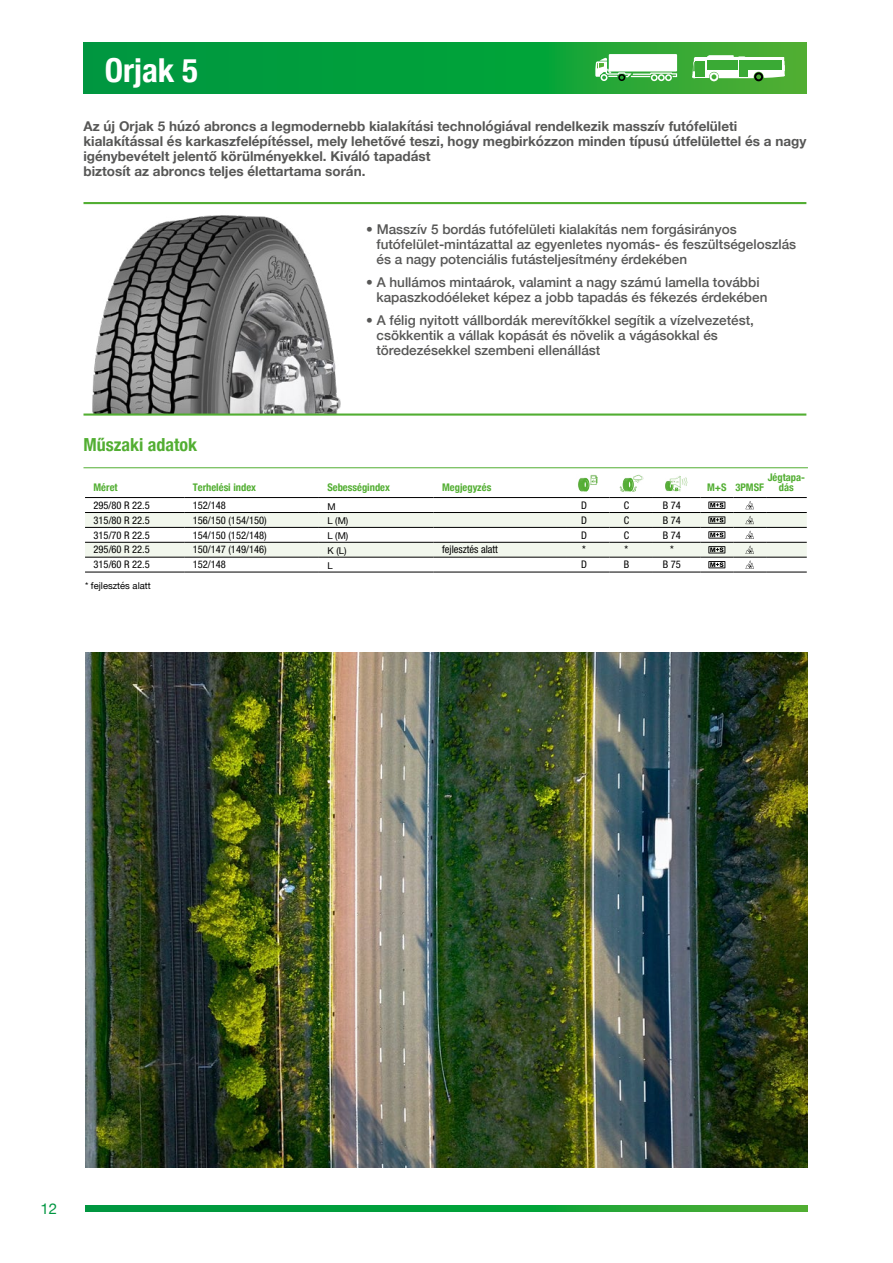
<style>
.page{position:relative;width:893px;height:1263px;background:#fff}
.page>*{position:absolute;margin:0;border:0;box-sizing:border-box;transform-origin:0 0}
.t1{font:700 condensed 33px "Helvetica Neue";color:#fff}
.t2{font:700 condensed 18px "Helvetica Neue";color:#52ae32}
.t3{font:15px "Helvetica Neue";color:#009641}
.t4{font:500 13.5px/14.9px "Helvetica Neue";color:#575756}
.t5{font:700 13.5px/14.9px "Helvetica Neue";color:#575756}
.t6{font:condensed 10.5px "Helvetica Neue LT Std";color:#000}
.t7{font:700 condensed 10.5px/9.9px "Helvetica Neue";color:#52ae32;text-align:center}
.t8{font:9.45px "Helvetica Neue";color:#000}
</style>
<div class="page">
<img style="left:92px;top:215px;width:249px;height:198px">
<img style="left:85px;top:653px;width:723px;height:514px">
<svg style="left:85px;top:1205px;width:723px;height:7px;background:#12a13a"></svg>
<svg style="left:83px;top:43px;width:723px;height:50px;background:#0ca03a"></svg>
<hr style="left:83px;top:467px;width:725px;height:1px;background:#52ae32">
<svg style="left:692px;top:55px;width:93px;height:26px"></svg>
<hr style="left:83px;top:413px;width:723px;height:3px;background:#52ae32">
<div style="left:609px;top:54px;width:68px;height:17px;background:#fff"></div>
<svg style="left:595px;top:58px;width:82px;height:23px"></svg>
<hr style="left:83px;top:202px;width:723px;height:2px;background:#52ae32">
<svg style="left:85px;top:498px;width:722px;height:74px"></svg>
<hr style="left:85px;top:572px;width:99px;height:1px;background:#000">
<hr style="left:184px;top:572px;width:135px;height:1px;background:#000">
<hr style="left:319px;top:572px;width:115px;height:1px;background:#000">
<hr style="left:434px;top:572px;width:133px;height:1px;background:#000">
<hr style="left:567px;top:572px;width:42px;height:1px;background:#000">
<hr style="left:609px;top:572px;width:43px;height:1px;background:#000">
<hr style="left:652px;top:572px;width:48px;height:1px;background:#000">
<hr style="left:700px;top:572px;width:33px;height:1px;background:#000">
<hr style="left:733px;top:572px;width:33px;height:1px;background:#000">
<hr style="left:766px;top:572px;width:41px;height:1px;background:#000">
<hr style="left:85px;top:497px;width:99px;height:1px;background:#000">
<hr style="left:184px;top:497px;width:135px;height:1px;background:#000">
<hr style="left:319px;top:497px;width:115px;height:1px;background:#000">
<hr style="left:434px;top:497px;width:133px;height:1px;background:#000">
<hr style="left:567px;top:497px;width:42px;height:1px;background:#000">
<hr style="left:609px;top:497px;width:43px;height:1px;background:#000">
<hr style="left:652px;top:497px;width:48px;height:1px;background:#000">
<hr style="left:700px;top:497px;width:33px;height:1px;background:#000">
<hr style="left:733px;top:497px;width:33px;height:1px;background:#000">
<hr style="left:766px;top:497px;width:41px;height:1px;background:#000">
<img style="left:580px;top:477px;width:18px;height:15px">
<svg style="left:578px;top:475px;width:19px;height:16px"></svg>
<img style="left:619px;top:474px;width:24px;height:18px">
<svg style="left:620px;top:475px;width:22px;height:16px"></svg>
<svg style="left:665px;top:476px;width:23px;height:16px"></svg>
<svg style="left:85px;top:501px;width:722px;height:68px"></svg>
<h1 class="t1" style="left:105px;top:42px;width:95px">Orjak 5</h1>
<p class="t5" style="left:83px;top:119px;width:724px">Az új Orjak 5 húzó abroncs a legmodernebb kialakítási technológiával rendelkezik masszív futófelületi kialakítással és karkaszfelépítéssel, mely lehetővé teszi, hogy megbirkózzon minden típusú útfelülettel és a nagy igénybevételt jelentő körülményekkel. Kiváló tapadást<br>biztosít az abroncs teljes élettartama során.</p>
<h2 class="t2" style="left:83px;top:430px;width:115px">Műszaki adatok</h2>
<p class="t4" style="left:376px;top:221px;width:421px;text-indent:-10px">• Masszív 5 bordás futófelületi kialakítás nem forgásirányos futófelület-mintázattal az egyenletes nyomás- és feszültségeloszlás és a nagy potenciális futásteljesítmény érdekében</p>
<p class="t4" style="left:376px;top:274px;width:392px;text-indent:-10px">• A hullámos mintaárok, valamint a nagy számú lamella további kapaszkodóéleket képez a jobb tapadás és fékezés érdekében</p>
<p class="t4" style="left:376px;top:312px;width:379px;text-indent:-10px">• A félig nyitott vállbordák merevítőkkel segítik a vízelvezetést, csökkentik a vállak kopását és növelik a vágásokkal és töredezésekkel szembeni ellenállást</p>
<p class="t7" style="left:94px;top:482px;width:26px">Méret</p>
<p class="t7" style="left:193px;top:482px;width:65px">Terhelési index</p>
<p class="t7" style="left:327px;top:482px;width:64px">Sebességindex</p>
<p class="t7" style="left:442px;top:482px;width:51px">Megjegyzés</p>
<p class="t7" style="left:707px;top:482px;width:58px">M+S 3PMSF</p>
<p class="t7" style="left:768px;top:472px;width:39px">Jégtapa&shy;dás</p>
<p class="t6" style="left:94px;top:499px;width:58px">295/80 R 22.5</p>
<p class="t6" style="left:193px;top:499px;width:35px">152/148</p>
<p class="t8" style="left:327px;top:499px;width:10px">M</p>
<p class="t6" style="left:581px;top:499px;width:7px">D</p>
<p class="t6" style="left:624px;top:499px;width:7px">C</p>
<p class="t6" style="left:663px;top:499px;width:20px">B 74</p>
<p class="t6" style="left:94px;top:514px;width:58px">315/80 R 22.5</p>
<p class="t6" style="left:193px;top:514px;width:75px">156/150 (154/150)</p>
<p class="t8" style="left:327px;top:514px;width:22px">L (M)</p>
<p class="t6" style="left:581px;top:514px;width:7px">D</p>
<p class="t6" style="left:624px;top:514px;width:7px">C</p>
<p class="t6" style="left:663px;top:514px;width:20px">B 74</p>
<p class="t6" style="left:94px;top:529px;width:58px">315/70 R 22.5</p>
<p class="t6" style="left:193px;top:529px;width:75px">154/150 (152/148)</p>
<p class="t8" style="left:327px;top:529px;width:22px">L (M)</p>
<p class="t6" style="left:581px;top:529px;width:7px">D</p>
<p class="t6" style="left:624px;top:529px;width:7px">C</p>
<p class="t6" style="left:663px;top:529px;width:20px">B 74</p>
<p class="t6" style="left:94px;top:544px;width:58px">295/60 R 22.5</p>
<p class="t6" style="left:193px;top:544px;width:75px">150/147 (149/146)</p>
<p class="t8" style="left:327px;top:544px;width:21px">K (L)</p>
<p class="t6" style="left:442px;top:544px;width:57px">fejlesztés alatt</p>
<p class="t6" style="left:582px;top:544px;width:5px">*</p>
<p class="t6" style="left:625px;top:544px;width:5px">*</p>
<p class="t6" style="left:670px;top:544px;width:5px">*</p>
<p class="t6" style="left:94px;top:559px;width:58px">315/60 R 22.5</p>
<p class="t6" style="left:193px;top:559px;width:35px">152/148</p>
<p class="t8" style="left:327px;top:559px;width:7px">L</p>
<p class="t6" style="left:581px;top:559px;width:7px">D</p>
<p class="t6" style="left:624px;top:559px;width:7px">B</p>
<p class="t6" style="left:663px;top:559px;width:20px">B 75</p>
<p class="t8" style="left:85px;top:579px;width:67px">* fejlesztés alatt</p>
<p class="t3" style="left:41px;top:1197px;width:18px">12</p>
</div>
